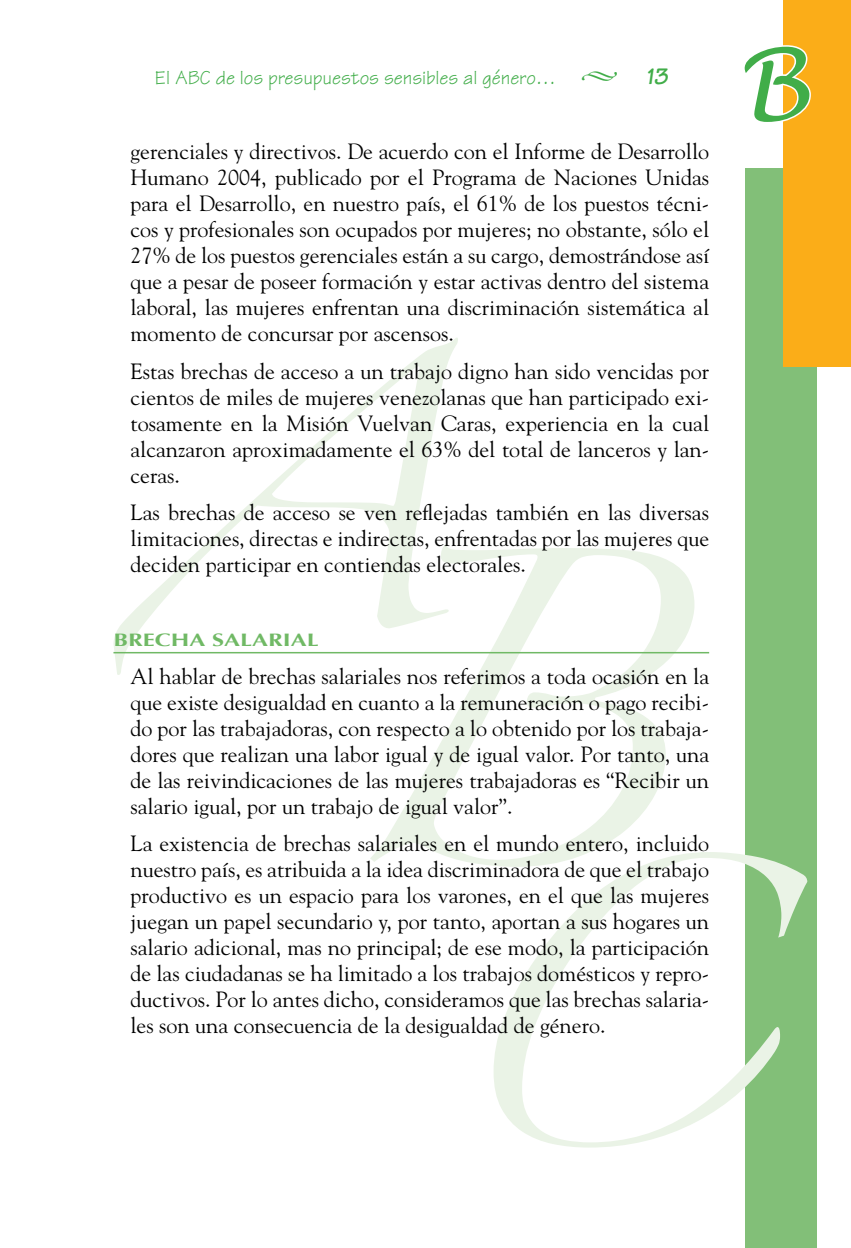
<style>
.page{position:relative;width:851px;height:1248px;background:#fff}
.page>*{position:absolute;margin:0;border:0;box-sizing:border-box;transform-origin:0 0}
.t1{font:italic 96px "Lucida Handwriting";color:#41ad49}
.t2{font:22px/26px "Goudy";color:#000;text-align:justify}
.t3{font:20px "Tekton";color:#41ad49}
.t4{font:700 18px "Optima";color:#70b965;scale:1.33 1}
.s1{font-weight:700;font-style:italic;font-size:24px}
</style>
<div class="page">
<div style="left:745px;top:168px;width:71px;height:1079px;background:#82bf78"></div>
<svg style="left:370px;top:548px;width:324px;height:318px"></svg>
<svg style="left:113px;top:338px;width:345px;height:337px"></svg>
<svg style="left:493px;top:852px;width:314px;height:295px"></svg>
<div style="left:782px;top:0;width:68px;height:367px;background:#fbad18"></div>
<svg style="left:782px;top:44px;width:29px;height:81px"></svg>
<hr style="left:113px;top:652px;width:596px;height:1px;background:#70b965">
<p class="t3" style="left:155px;top:65px;width:513px">El ABC de los presupuestos sensibles al género… ◆ <span class="s1">13</span></p>
<p class="t2" style="left:130px;top:138px;width:580px">gerenciales y directivos. De acuerdo con el Informe de Desarrollo Humano 2004, publicado por el Programa de Naciones Unidas para el Desarrollo, en nuestro país, el 61% de los puestos técni&shy;cos y profesionales son ocupados por mujeres; no obstante, sólo el 27% de los puestos gerenciales están a su cargo, demostrándose así que a pesar de poseer formación y estar activas dentro del sistema laboral, las mujeres enfrentan una discriminación sistemática al momento de concursar por ascensos.</p>
<p class="t2" style="left:130px;top:357px;width:580px">Estas brechas de acceso a un trabajo digno han sido vencidas por cientos de miles de mujeres venezolanas que han participado exi&shy;tosamente en la Misión Vuelvan Caras, experiencia en la cual alcanzaron aproximadamente el 63% del total de lanceros y lan&shy;ceras.</p>
<p class="t2" style="left:130px;top:498px;width:580px">Las brechas de acceso se ven reflejadas también en las diversas limitaciones, directas e indirectas, enfrentadas por las mujeres que deciden participar en contiendas electorales.</p>
<p class="t4" style="left:113px;top:629px;width:156px">BRECHA SALARIAL</p>
<p class="t2" style="left:130px;top:662px;width:580px">Al hablar de brechas salariales nos referimos a toda ocasión en la que existe desigualdad en cuanto a la remuneración o pago recibi&shy;do por las trabajadoras, con respecto a lo obtenido por los trabaja&shy;dores que realizan una labor igual y de igual valor. Por tanto, una de las reivindicaciones de las mujeres trabajadoras es “Recibir un salario igual, por un trabajo de igual valor”.</p>
<p class="t2" style="left:130px;top:829px;width:580px">La existencia de brechas salariales en el mundo entero, incluido nuestro país, es atribuida a la idea discriminadora de que el trabajo productivo es un espacio para los varones, en el que las mujeres juegan un papel secundario y, por tanto, aportan a sus hogares un salario adicional, mas no principal; de ese modo, la participación de las ciudadanas se ha limitado a los trabajos domésticos y repro&shy;ductivos. Por lo antes dicho, consideramos que las brechas salaria&shy;les son una consecuencia de la desigualdad de género.</p>
<h1 class="t1" style="left:736px;top:26px;width:74px">B</h1>
</div>
